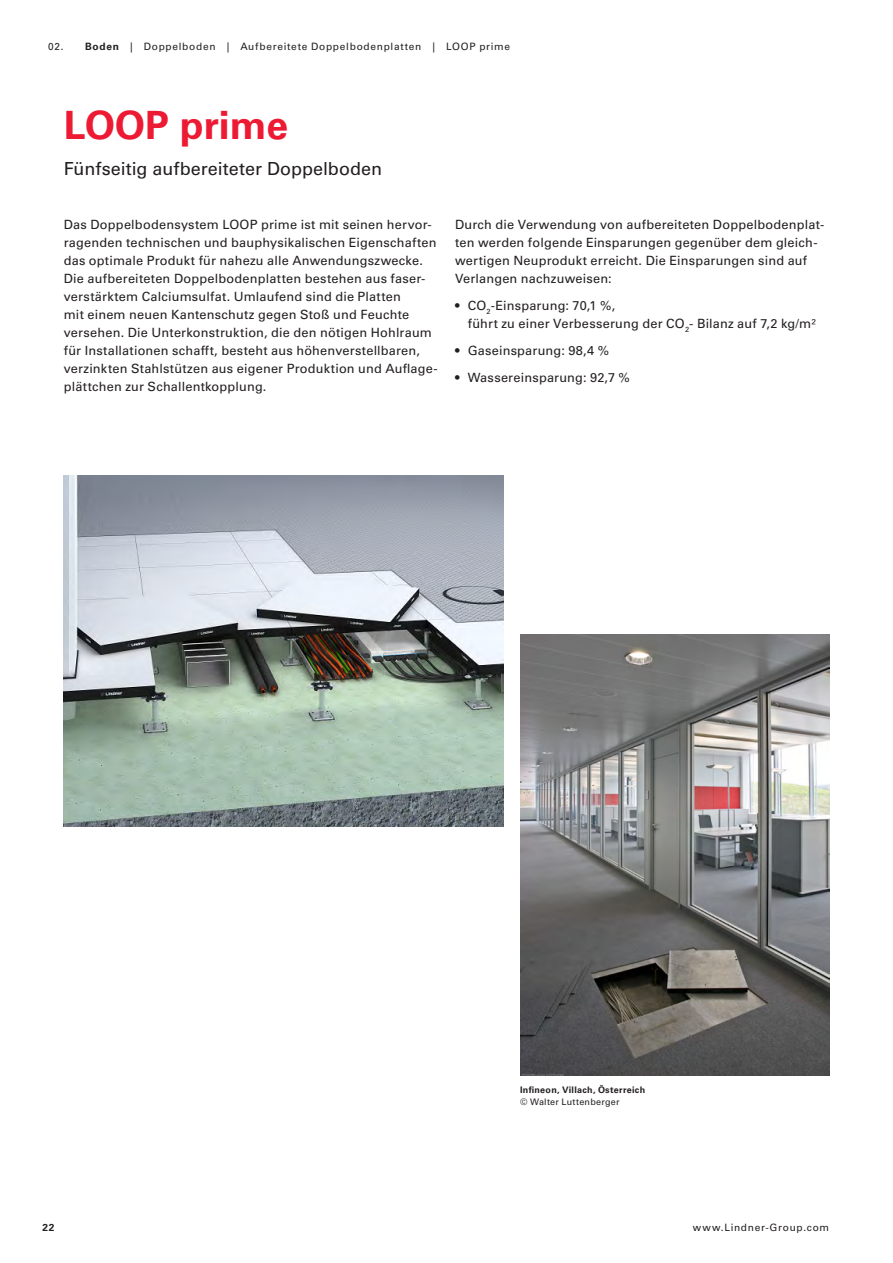
<style>
.page{position:relative;width:893px;height:1263px;background:#fff}
.page>*{position:absolute;margin:0;border:0;box-sizing:border-box;transform-origin:0 0}
.Lindner__H2__-_26pt{font:700 39px "Univers LT Pro 65";color:#ed1a33}
.Lindner__H2__SUB_-_12pt{font:18px "Univers LT Pro 55 Roman";color:#231f20}
.Lindner_Copy_-_8_5pt{font:12.75px/18px "Univers LT Pro 55 Roman";letter-spacing:.015em;color:#231f20}
.Lindner_Rubrikheader_-_6_75pt{font:10.2px "Univers LT Pro 55 Roman";letter-spacing:.07em;color:#231f20}
.t1{font:700 10.2px "Univers LT Pro 65";color:#231f20}
.Lindner_Bildunterschrift_-_6pt{font:700 9px/12px "Univers LT Pro 65";letter-spacing:.03em;color:#231f20}
.s1{font-family:"Univers LT Pro 65";font-weight:700}
.s2{font-family:"Univers LT Pro 55 Roman";font-weight:400}
</style>
<div class="page">
<img style="left:64px;top:475px;width:439px;height:351px">
<img style="left:520px;top:635px;width:309px;height:441px">
<p class="Lindner_Rubrikheader_-_6_75pt" style="left:48px;top:39px;width:17px">02.</p>
<p class="Lindner_Rubrikheader_-_6_75pt" style="left:85px;top:39px;width:427px"><span class="s1">Boden</span> | Doppelboden | Aufbereitete Doppelbodenplatten | LOOP prime</p>
<p class="Lindner__H2__-_26pt" style="left:64px;top:98px;width:226px">LOOP prime</p>
<p class="Lindner__H2__SUB_-_12pt" style="left:64px;top:156px;width:320px">Fünfseitig aufbereiteter Doppelboden</p>
<p class="Lindner_Copy_-_8_5pt" style="left:64px;top:215px;width:375px">Das Doppelbodensystem LOOP prime ist mit seinen hervor&shy;ragenden technischen und bauphysikalischen Eigenschaften das optimale Produkt für nahezu alle Anwendungszwecke.<br>Die aufbereiteten Doppelbodenplatten bestehen aus faser&shy;verstärktem Calciumsulfat. Umlaufend sind die Platten<br>mit einem neuen Kantenschutz gegen Stoß und Feuchte versehen. Die Unterkonstruktion, die den nötigen Hohlraum für Installationen schafft, besteht aus höhenverstellbaren, verzinkten Stahlstützen aus eigener Produktion und Auflage&shy;plättchen zur Schallentkopplung.</p>
<p class="Lindner_Copy_-_8_5pt" style="left:455px;top:215px;width:371px">Durch die Verwendung von aufbereiteten Doppelbodenplat&shy;ten werden folgende Einsparungen gegenüber dem gleich&shy;wertigen Neuprodukt erreicht. Die Einsparungen sind auf Verlangen nachzuweisen:</p>
<p class="Lindner_Copy_-_8_5pt" style="left:468px;top:296px;width:350px;text-indent:-13px">• CO<sub>2</sub>-Einsparung: 70,1 %,<br>führt zu einer Verbesserung der CO<sub>2</sub>- Bilanz auf 7,2 kg/m²</p>
<p class="Lindner_Copy_-_8_5pt" style="left:455px;top:341px;width:156px">• Gaseinsparung: 98,4 %</p>
<p class="Lindner_Copy_-_8_5pt" style="left:455px;top:368px;width:176px">• Wassereinsparung: 92,7 %</p>
<p class="Lindner_Bildunterschrift_-_6pt" style="left:520px;top:1083px;width:127px">Infineon, Villach, Österreich <span class="s2">© Walter Luttenberger</span></p>
<p class="t1" style="left:43px;top:1221px;width:14px">22</p>
<p class="Lindner_Rubrikheader_-_6_75pt" style="left:693px;top:1221px;width:138px">www.Lindner-Group.com</p>
</div>
